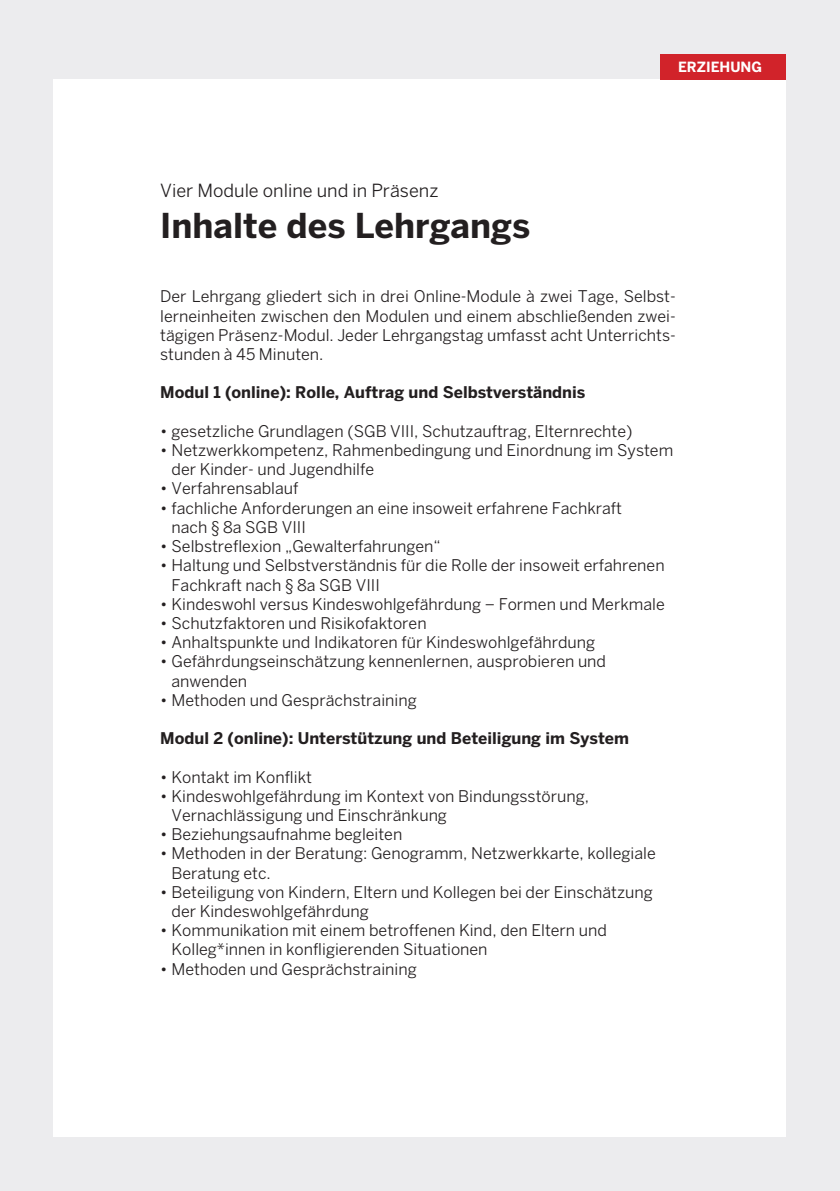
<style>
.page{position:relative;width:840px;height:1191px;background:#fff}
.page>*{position:absolute;margin:0;border:0;box-sizing:border-box;transform-origin:0 0}
.t1{font:700 34px "Benton Sans";color:#231f20}
.t2{font:18px "Benton Sans";color:#231f20}
.t3{font:16px/19.2px "Benton Sans";color:#231f20}
.t4{font:700 16px "Benton Sans";color:#231f20}
.t5{font:700 14px "Benton Sans";color:#fff}
</style>
<div class="page">
<div style="left:0;top:0;width:839px;height:1191px;background:#ececee"></div>
<div style="left:54px;top:80px;width:731px;height:1057px;background:#fff"></div>
<div style="left:659px;top:54px;width:126px;height:26px;background:#d1232a"></div>
<p class="t2" style="left:160px;top:179px;width:279px">Vier Module online und in Präsenz</p>
<h1 class="t1" style="left:160px;top:205px;width:371px">Inhalte des Lehrgangs</h1>
<p class="t5" style="left:677px;top:59px;width:85px">ERZIEHUNG</p>
<p class="t3" style="left:160px;top:287px;width:517px;text-align:justify">Der Lehrgang gliedert sich in drei Online-Module à zwei Tage, Selbst&shy;lerneinheiten zwischen den Modulen und einem abschließenden zwei&shy;tägigen Präsenz-Modul. Jeder Lehrgangstag umfasst acht Unterrichts&shy;stunden à 45 Minuten.</p>
<p class="t4" style="left:160px;top:383px;width:426px">Modul 1 (online): Rolle, Auftrag und Selbstverständnis</p>
<p class="t3" style="left:160px;top:421px;width:473px">• gesetzliche Grundlagen (SGB VIII, Schutzauftrag, Elternrechte)</p>
<p class="t3" style="left:171px;top:440px;width:503px;text-indent:-11px">• Netzwerkkompetenz, Rahmenbedingung und Einordnung im System der Kinder- und Jugendhilfe</p>
<p class="t3" style="left:160px;top:479px;width:140px">• Verfahrensablauf</p>
<p class="t3" style="left:171px;top:498px;width:452px;text-indent:-11px">• fachliche Anforderungen an eine insoweit erfahrene Fachkraft nach § 8a SGB VIII</p>
<p class="t3" style="left:160px;top:536px;width:282px">• Selbstreflexion „Gewalterfahrungen“</p>
<p class="t3" style="left:171px;top:555px;width:494px;text-indent:-11px">• Haltung und Selbstverständnis für die Rolle der insoweit erfahrenen<br>Fachkraft nach § 8a SGB VIII</p>
<p class="t3" style="left:160px;top:594px;width:506px">• Kindeswohl versus Kindeswohlgefährdung − Formen und Merkmale</p>
<p class="t3" style="left:160px;top:613px;width:268px">• Schutzfaktoren und Risikofaktoren</p>
<p class="t3" style="left:160px;top:632px;width:436px">• Anhaltspunkte und Indikatoren für Kindeswohlgefährdung</p>
<p class="t3" style="left:171px;top:651px;width:436px;text-indent:-11px">• Gefährdungseinschätzung kennenlernen, ausprobieren und anwenden</p>
<p class="t3" style="left:160px;top:690px;width:258px">• Methoden und Gesprächstraining</p>
<p class="t4" style="left:160px;top:729px;width:470px">Modul 2 (online): Unterstützung und Beteiligung im System</p>
<p class="t3" style="left:160px;top:767px;width:153px">• Kontakt im Konflikt</p>
<p class="t3" style="left:171px;top:786px;width:419px;text-indent:-11px">• Kindeswohlgefährdung im Kontext von Bindungsstörung,<br>Vernachlässigung und Einschränkung</p>
<p class="t3" style="left:160px;top:824px;width:243px">• Beziehungsaufnahme begleiten</p>
<p class="t3" style="left:171px;top:843px;width:485px;text-indent:-11px">• Methoden in der Beratung: Genogramm, Netzwerkkarte, kollegiale<br>Beratung etc.</p>
<p class="t3" style="left:171px;top:882px;width:482px;text-indent:-11px">• Beteiligung von Kindern, Eltern und Kollegen bei der Einschätzung der Kindeswohlgefährdung</p>
<p class="t3" style="left:171px;top:920px;width:436px;text-indent:-11px">• Kommunikation mit einem betroffenen Kind, den Eltern und<br>Kolleg*innen in konfligierenden Situationen</p>
<p class="t3" style="left:160px;top:959px;width:258px">• Methoden und Gesprächstraining</p>
</div>
